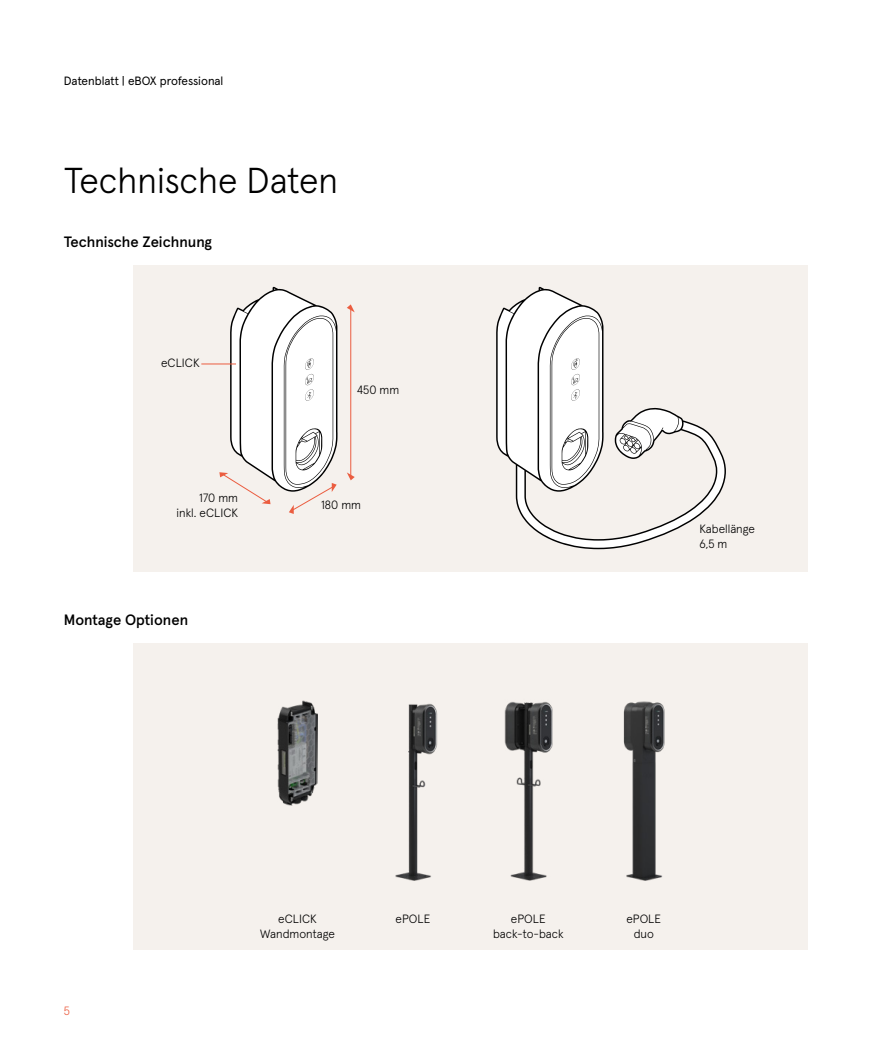
<style>
.page{position:relative;width:893px;height:1063px;background:#fff}
.page>*{position:absolute;margin:0;border:0;box-sizing:border-box;transform-origin:0 0}
.t1{font:300 36px "Apercu Pro";color:#000}
.t2{font:500 15px "Apercu Pro";letter-spacing:-.005em;color:#000}
.t3{font:300 12px/15px "Apercu Pro";color:#000;text-align:center}
.t4{font:12px "Apercu Pro";color:#000}
.t5{font:300 12px "Apercu Pro";color:#eb5d40}
</style>
<div class="page">
<div style="left:133px;top:643px;width:675px;height:306px;background:#f5f1ed"></div>
<div style="left:133px;top:265px;width:675px;height:306px;background:#f5f1ed"></div>
<img style="left:277px;top:701px;width:41px;height:104px">
<img style="left:504px;top:702px;width:49px;height:179px">
<img style="left:623px;top:701px;width:42px;height:180px">
<img style="left:395px;top:703px;width:43px;height:178px">
<svg style="left:496px;top:287px;width:230px;height:262px"></svg>
<hr style="left:350px;top:309px;width:1px;height:166px;background:#eb5d40">
<svg style="left:347px;top:304px;width:8px;height:8px"></svg>
<svg style="left:347px;top:472px;width:8px;height:8px"></svg>
<hr style="left:201px;top:364px;width:35px;height:1px;background:#eb5d40">
<svg style="left:552px;top:318px;width:47px;height:167px;background:#ededed"></svg>
<svg style="left:219px;top:287px;width:119px;height:227px"></svg>
<p class="t4" style="left:64px;top:72px;width:161px">Datenblatt | eBOX professional</p>
<h1 class="t1" style="left:64px;top:153px;width:276px">Technische Daten</h1>
<p class="t2" style="left:64px;top:230px;width:150px">Technische Zeichnung</p>
<p class="t3" style="left:161px;top:354px;width:40px">eCLICK</p>
<p class="t3" style="left:357px;top:381px;width:44px">450 mm</p>
<p class="t3" style="left:177px;top:489px;width:63px;text-align:right">170 mm inkl. eCLICK</p>
<p class="t3" style="left:321px;top:496px;width:41px">180 mm</p>
<p class="t2" style="left:64px;top:608px;width:126px">Montage Optionen</p>
<p class="t3" style="left:699px;top:520px;width:57px;text-align:left">Kabellänge<br>6,5 m</p>
<p class="t5" style="left:64px;top:1001px;width:8px">5</p>
<p class="t3" style="left:260px;top:910px;width:76px">eCLICK<br>Wandmontage</p>
<p class="t3" style="left:395px;top:910px;width:36px">ePOLE</p>
<p class="t3" style="left:493px;top:910px;width:72px">ePOLE back-to-back</p>
<p class="t3" style="left:626px;top:910px;width:36px">ePOLE duo</p>
</div>
